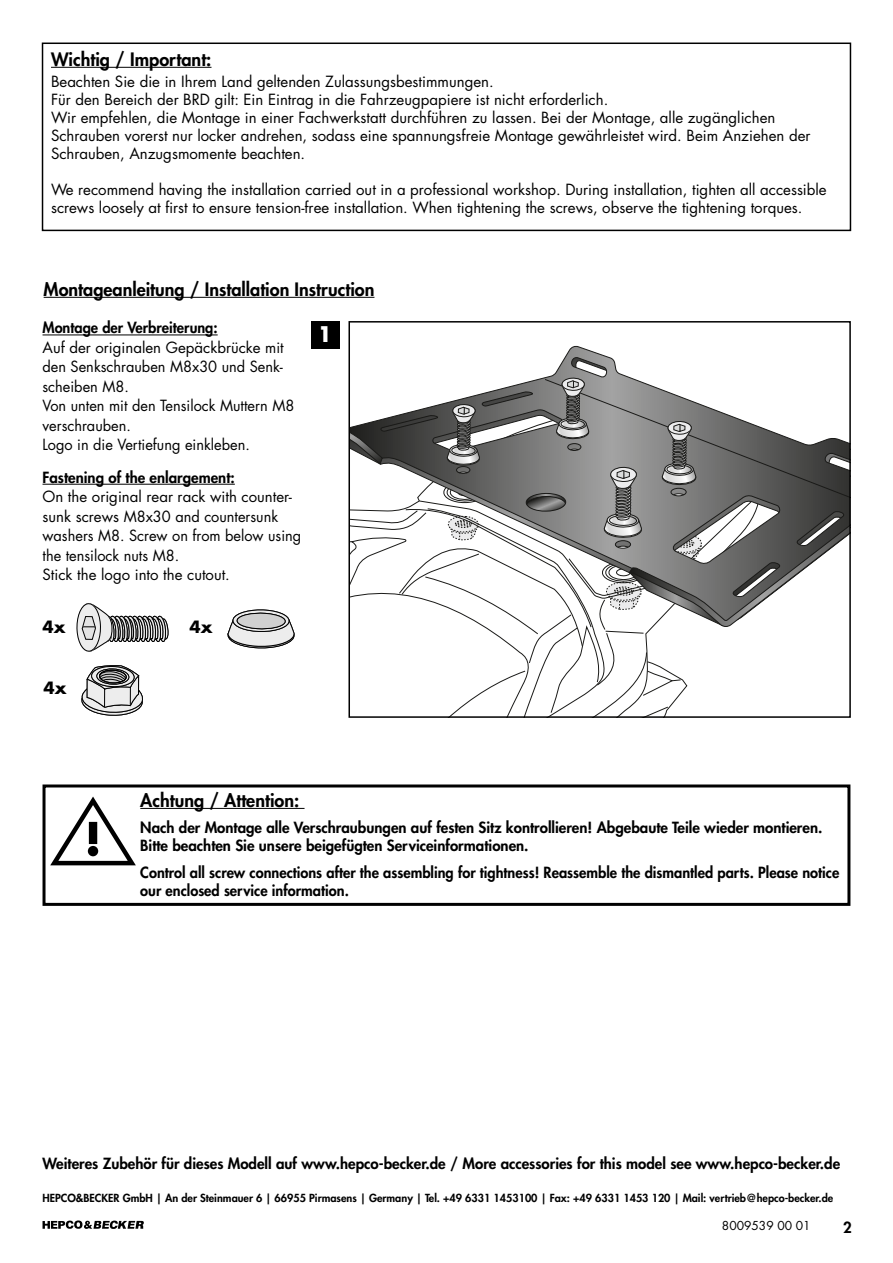
<style>
.page{position:relative;width:893px;height:1263px;background:#fff}
.page>*{position:absolute;margin:0;border:0;box-sizing:border-box;transform-origin:0 0}
.t1{font:700 21px "Futura Std";color:#fff}
.t2{font:800 18px "Futura Std";color:#000}
.t3{font:700 16.5px "Futura Std";color:#000}
.t4{font:15px/19.5px "Futura Std";color:#000}
.t5{font:800 15px/18px "Futura Std";color:#000}
.t6{font:12px "Futura Std";color:#000}
.t7{font:800 10.8px "Futura Std";color:#000}
</style>
<div class="page">
<svg style="left:43px;top:1220px;width:101px;height:9px"></svg>
<svg style="left:542px;top:345px;width:90px;height:33px"></svg>
<svg style="left:351px;top:378px;width:497px;height:337px"></svg>
<div style="left:348px;top:321px;width:503px;height:397px;border:2px solid #000"></div>
<hr style="left:140px;top:808px;width:165px;height:1px;background:#000">
<div style="left:43px;top:784px;width:807px;height:122px;border:3px solid #000"></div>
<svg style="left:46px;top:795px;width:90px;height:73px"></svg>
<div style="left:42px;top:43px;width:809px;height:188px;border:2px solid #000"></div>
<div style="left:311px;top:321px;width:29px;height:28px;background:#000"></div>
<hr style="left:44px;top:297px;width:330px;height:1px;background:#000">
<svg style="left:76px;top:603px;width:93px;height:49px"></svg>
<hr style="left:43px;top:335px;width:175px;height:1px;background:#000">
<hr style="left:43px;top:484px;width:192px;height:1px;background:#000">
<svg style="left:227px;top:609px;width:68px;height:40px"></svg>
<hr style="left:51px;top:67px;width:160px;height:1px;background:#000">
<svg style="left:81px;top:665px;width:62px;height:51px"></svg>
<div style="left:99px;top:670px;width:27px;height:13px;border:1px solid #000;border-radius:50%"></div>
<p class="t2" style="left:51px;top:47px;width:162px">Wichtig / Important:</p>
<p class="t4" style="left:51px;top:73px;width:761px;line-height:18px">Beachten Sie die in Ihrem Land geltenden Zulassungsbestimmungen.<br>Für den Bereich der BRD gilt: Ein Eintrag in die Fahrzeugpapiere ist nicht erforderlich.<br>Wir empfehlen, die Montage in einer Fachwerkstatt durchführen zu lassen. Bei der Montage, alle zugänglichen Schrauben vorerst nur locker andrehen, sodass eine spannungsfreie Montage gewährleistet wird. Beim Anziehen der Schrauben, Anzugsmomente beachten.</p>
<p class="t4" style="left:51px;top:181px;width:777px;line-height:18px">We recommend having the installation carried out in a professional workshop. During installation, tighten all accessible screws loosely at first to ensure tension-free installation. When tightening the screws, observe the tightening torques.</p>
<p class="t2" style="left:44px;top:277px;width:332px">Montageanleitung / Installation Instruction</p>
<p class="t5" style="left:43px;top:319px;width:177px">Montage der Verbreiterung:</p>
<p class="t4" style="left:43px;top:338px;width:253px">Auf der originalen Gepäckbrücke mit den Senkschrauben M8x30 und Senk&shy;scheiben M8.<br>Von unten mit den Tensilock Muttern M8 verschrauben.<br>Logo in die Vertiefung einkleben.</p>
<p class="t5" style="left:43px;top:468px;width:194px">Fastening of the enlargement:</p>
<p class="t4" style="left:43px;top:487px;width:260px">On the original rear rack with counter&shy;sunk screws M8x30 and countersunk washers M8. Screw on from below using the tensilock nuts M8.<br>Stick the logo into the cutout.</p>
<p class="t3" style="left:43px;top:616px;width:25px">4x</p>
<p class="t3" style="left:190px;top:616px;width:25px">4x</p>
<p class="t3" style="left:44px;top:677px;width:25px">4x</p>
<h1 class="t1" style="left:318px;top:320px;width:16px">1</h1>
<p class="t2" style="left:140px;top:788px;width:161px">Achtung / Attention:</p>
<p class="t5" style="left:140px;top:818px;width:684px">Nach der Montage alle Verschraubungen auf festen Sitz kontrollieren! Abgebaute Teile wieder montieren.<br>Bitte beachten Sie unsere beigefügten Serviceinformationen.</p>
<p class="t5" style="left:140px;top:863px;width:700px">Control all screw connections after the assembling for tightness! Reassemble the dismantled parts. Please notice our enclosed service information.</p>
<p class="t5" style="left:43px;top:1154px;width:799px">Weiteres Zubehör für dieses Modell auf www.hepco-becker.de / More accessories for this model see www.hepco-becker.de</p>
<p class="t7" style="left:43px;top:1191px;width:792px">HEPCO&amp;BECKER GmbH | An der Steinmauer 6 | 66955 Pirmasens | Germany | Tel. +49 6331 1453100 | Fax: +49 6331 1453 120 | Mail: vertrieb@hepco-becker.de</p>
<p class="t6" style="left:722px;top:1218px;width:90px">8009539 00 01</p>
<p class="t5" style="left:843px;top:1218px;width:10px">2</p>
</div>
